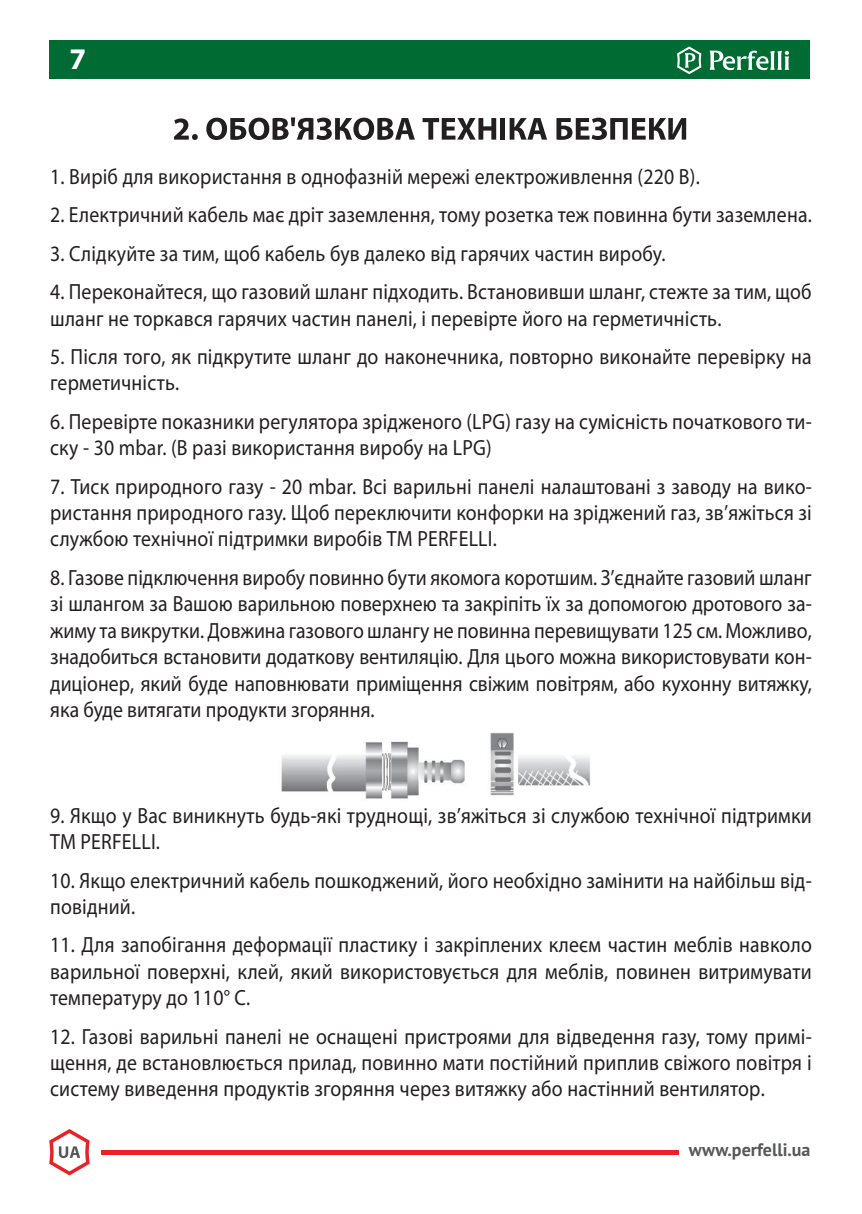
<style>
.page{position:relative;width:862px;height:1214px;background:#fff}
.page>*{position:absolute;margin:0;border:0;box-sizing:border-box;transform-origin:0 0}
.t1{font:700 30px "Myriad Pro";color:#fff}
.t2{font:22px/26.4px "Myriad Pro";letter-spacing:.01em;color:#231f20;scale:.9 1}
.t3{font:700 18px "PT Sans";color:#57585a}
</style>
<div class="page">
<svg style="left:174px;top:118px;width:24px;height:22px"></svg>
<svg style="left:206px;top:117px;width:209px;height:23px"></svg>
<svg style="left:422px;top:118px;width:74px;height:22px"></svg>
<div style="left:500px;top:118px;width:5px;height:22px;background:#231f20"></div>
<svg style="left:509px;top:118px;width:38px;height:22px"></svg>
<svg style="left:556px;top:118px;width:130px;height:22px"></svg>
<img style="left:281px;top:732px;width:310px;height:67px">
<div style="left:49px;top:41px;width:760px;height:38px;background:#006b32"></div>
<svg style="left:709px;top:51px;width:80px;height:19px"></svg>
<svg style="left:677px;top:46px;width:24px;height:28px"></svg>
<hr style="left:101px;top:1150px;width:577px;height:3px;background:#ea2125">
<svg style="left:49px;top:1129px;width:41px;height:46px"></svg>
<h1 class="t1" style="left:69px;top:39px;width:18px">7</h1>
<p class="t2" style="left:50px;top:163px;width:723px">1. Виріб для використання в однофазній мережі електроживлення (220 В).</p>
<p class="t2" style="left:50px;top:201px;width:848px">2. Електричний кабель має дріт заземлення, тому розетка теж повинна бути заземлена.</p>
<p class="t2" style="left:50px;top:240px;width:685px">3. Слідкуйте за тим, щоб кабель був далеко від гарячих частин виробу.</p>
<p class="t2" style="left:50px;top:278px;width:847px">4. Переконайтеся, що газовий шланг підходить. Встановивши шланг, стежте за тим, щоб шланг не торкався гарячих частин панелі, і перевірте його на герметичність.</p>
<p class="t2" style="left:50px;top:343px;width:847px">5. Після того, як підкрутите шланг до наконечника, повторно виконайте перевірку на герметичність.</p>
<p class="t2" style="left:50px;top:408px;width:847px">6. Перевірте показники регулятора зрідженого (LPG) газу на сумісність початкового ти&shy;ску - 30 mbar. (В разі використання виробу на LPG)</p>
<p class="t2" style="left:50px;top:472px;width:847px;text-align:justify">7. Тиск природного газу - 20 mbar. Всі варильні панелі налаштовані з заводу на вико&shy;ристання природного газу. Щоб переключити конфорки на зріджений газ, зв’яжіться зі службою технічної підтримки виробів ТМ PERFELLI.</p>
<p class="t2" style="left:50px;top:564px;width:848px;text-align:justify">8. Газове підключення виробу повинно бути якомога коротшим. З’єднайте газовий шланг зі шлангом за Вашою варильною поверхнею та закріпіть їх за допомогою дротового за&shy;жиму та викрутки. Довжина газового шлангу не повинна перевищувати 125 см. Можливо, знадобиться встановити додаткову вентиляцію. Для цього можна використовувати кон&shy;диціонер, який буде наповнювати приміщення свіжим повітрям, або кухонну витяжку, яка буде витягати продукти згоряння.</p>
<p class="t2" style="left:50px;top:801px;width:847px">9. Якщо у Вас виникнуть будь-які труднощі, зв’яжіться зі службою технічної підтримки<br>ТМ PERFELLI.</p>
<p class="t2" style="left:50px;top:866px;width:847px">10. Якщо електричний кабель пошкоджений, його необхідно замінити на найбільш від&shy;повідний.</p>
<p class="t2" style="left:50px;top:931px;width:848px;text-align:justify">11. Для запобігання деформації пластику і закріплених клеєм частин меблів навколо варильної поверхні, клей, який використовується для меблів, повинен витримувати температуру до 110° С.</p>
<p class="t2" style="left:50px;top:1022px;width:847px;text-align:justify">12. Газові варильні панелі не оснащені пристроями для відведення газу, тому примі&shy;щення, де встановлюється прилад, повинно мати постійний приплив свіжого повітря і систему виведення продуктів згоряння через витяжку або настінний вентилятор.</p>
<p class="t3" style="left:689px;top:1137px;width:123px">www.perfelli.ua</p>
</div>
